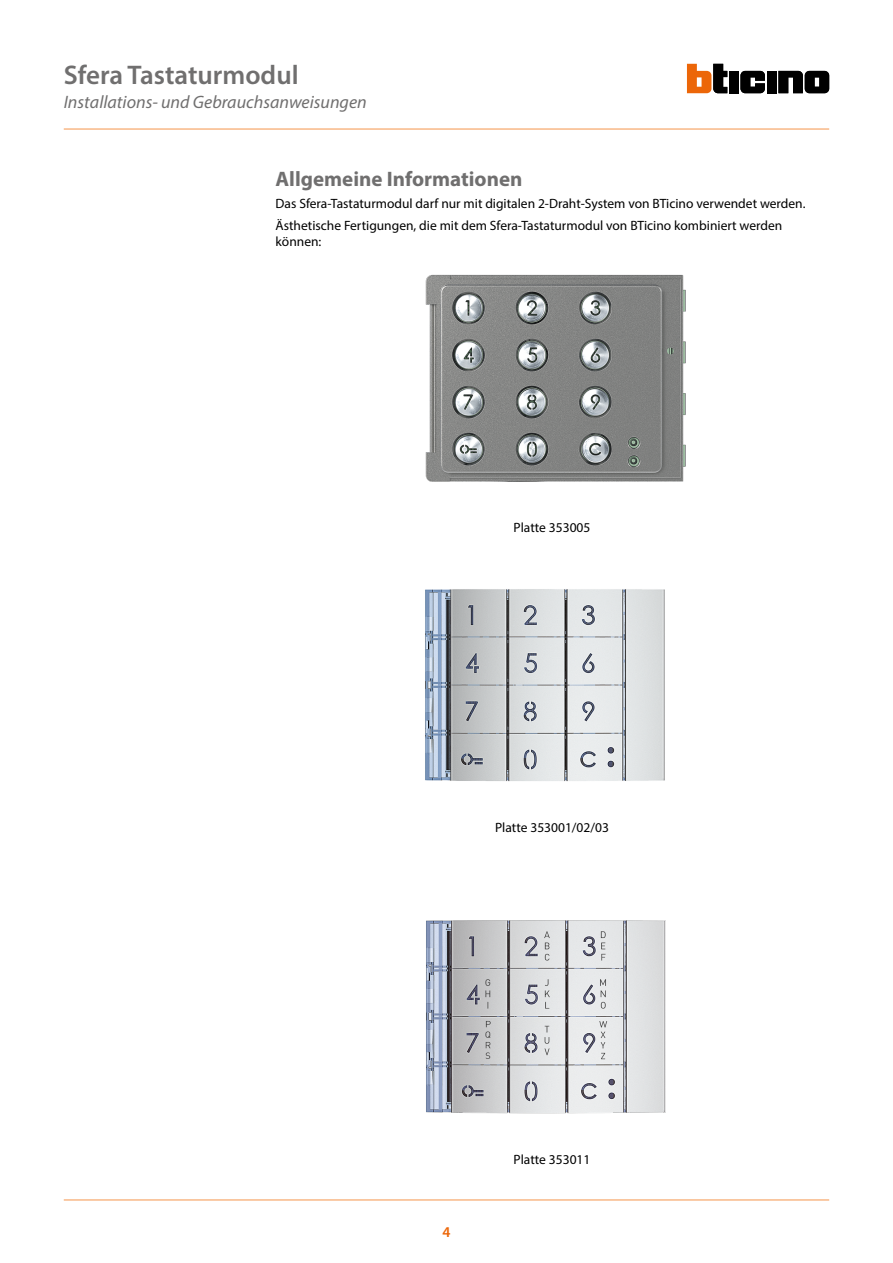
<style>
.page{position:relative;width:893px;height:1263px;background:#fff}
.page>*{position:absolute;margin:0;border:0;box-sizing:border-box;transform-origin:0 0}
.t1{font:600 27px "Myriad Pro";color:#706f6f}
.t2{font:700 21px "Myriad Pro";color:#706f6f}
.t3{font:italic 18px "Myriad Pro";color:#706f6f}
.t4{font:600 15px "Myriad Pro";color:#ec6608}
.t5{font:13.5px/22.5px "Myriad Pro";color:#000}
</style>
<div class="page">
<hr style="left:64px;top:128px;width:765px;height:2px;background:#f8b887">
<hr style="left:64px;top:1199px;width:765px;height:2px;background:#f8b887">
<svg style="left:740px;top:71px;width:25px;height:22px"></svg>
<div style="left:767px;top:71px;width:10px;height:22px;background:#000"></div>
<div style="left:729px;top:71px;width:10px;height:22px;background:#000"></div>
<svg style="left:687px;top:64px;width:40px;height:29px"></svg>
<svg style="left:778px;top:71px;width:51px;height:22px"></svg>
<img style="left:425px;top:274px;width:261px;height:208px">
<img style="left:425px;top:589px;width:240px;height:193px">
<img style="left:426px;top:920px;width:240px;height:194px">
<h1 class="t1" style="left:64px;top:58px;width:236px">Sfera Tastaturmodul</h1>
<h3 class="t3" style="left:64px;top:91px;width:305px">Installations- und Gebrauchsanweisungen</h3>
<h2 class="t2" style="left:276px;top:165px;width:248px">Allgemeine Informationen</h2>
<p class="t5" style="left:276px;top:192px;width:531px">Das Sfera-Tastaturmodul darf nur mit digitalen 2-Draht-System von BTicino verwendet werden.<br>Ästhetische Fertigungen, die mit dem Sfera-Tastaturmodul von BTicino kombiniert werden</p>
<p class="t5" style="left:276px;top:230px;width:47px">können:</p>
<p class="t5" style="left:514px;top:516px;width:78px">Platte 353005</p>
<p class="t5" style="left:495px;top:816px;width:115px">Platte 353001/02/03</p>
<p class="t4" style="left:442px;top:1222px;width:10px">4</p>
<p class="t5" style="left:514px;top:1148px;width:78px">Platte 353011</p>
</div>
